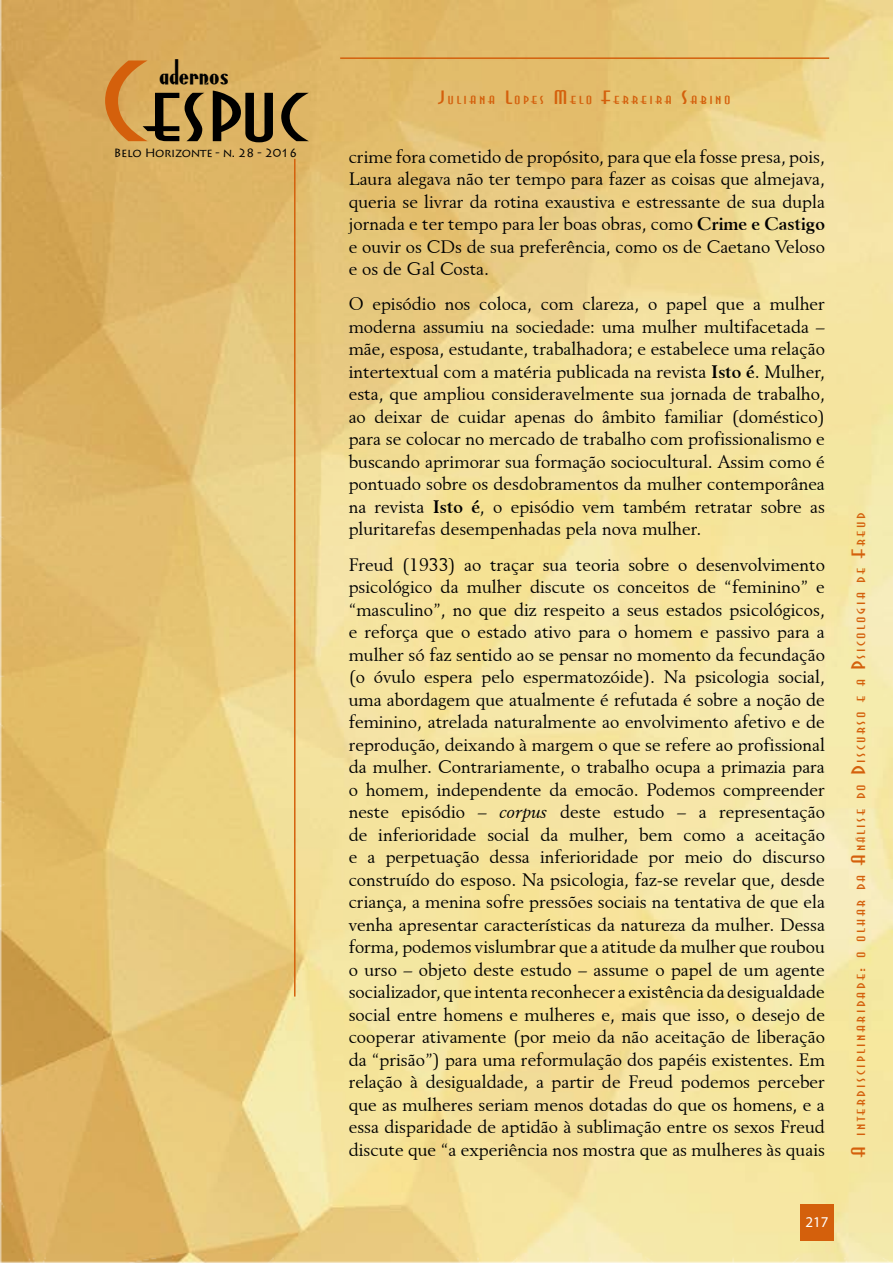
<style>
.page{position:relative;width:893px;height:1263px;background:#fff}
.page>*{position:absolute;margin:0;border:0;box-sizing:border-box;transform-origin:0 0}
.t1{font:expanded 108px "Asia";color:#000}
.t2{font:30px "Anchor Steam NF";color:#000}
.t3{font:18px/22.5px "Revival 565 BT";color:#000;text-align:justify}
.t4{font:expanded 18px "Asia";letter-spacing:.14em;color:#d4600c}
.t5{font:15px "Myriad Pro";color:#fff}
.t6{font:12px "Lithos Pro";letter-spacing:-.03em;color:#000}
.s1{color:#d4600c}
.s2{font-weight:700}
.s3{font-style:italic}
.s4{font-size:10.5px}
</style>
<div class="page">
<img style="left:0;top:0;width:893px;height:1263px">
<div style="left:800px;top:1203px;width:34px;height:37px;background:#d4600c"></div>
<hr style="left:294px;top:159px;width:2px;height:837px;background:#d4600c">
<hr style="left:340px;top:57px;width:489px;height:2px;background:#d4600c">
<h2 class="t2" style="left:159px;top:51px;width:71px">adernos</h2>
<h1 class="t1" style="left:101px;top:42px;width:208px"><span class="s1">C</span>espuc</h1>
<p class="t6" style="left:114px;top:146px;width:185px">Belo Horizonte - n. 28 - 2016</p>
<p class="t3" style="left:349px;top:145px;width:478px">crime fora cometido de propósito, para que ela fosse presa, pois, Laura alegava não ter tempo para fazer as coisas que almejava, queria se livrar da rotina exaustiva e estressante de sua dupla jornada e ter tempo para ler boas obras, como <span class="s2">Crime e Castigo </span>e ouvir os CDs de sua preferência, como os de Caetano Veloso e os de Gal Costa.</p>
<p class="t3" style="left:349px;top:292px;width:478px">O episódio nos coloca, com clareza, o papel que a mulher moderna assumiu na sociedade: uma mulher multifacetada – mãe, esposa, estudante, trabalhadora; e estabelece uma relação intertextual com a matéria publicada na revista <span class="s2">Isto é</span>. Mulher, esta, que ampliou consideravelmente sua jornada de trabalho, ao deixar de cuidar apenas do âmbito familiar (doméstico) para se colocar no mercado de trabalho com profissionalismo e buscando aprimorar sua formação sociocultural. Assim como é pontuado sobre os desdobramentos da mulher contemporânea na revista <span class="s2">Isto é</span>, o episódio vem também retratar sobre as pluritarefas desempenhadas pela nova mulher.</p>
<p class="t3" style="left:349px;top:553px;width:478px">Freud (1933) ao traçar sua teoria sobre o desenvolvimento psicológico da mulher discute os conceitos de “feminino” e “masculino”, no que diz respeito a seus estados psicológicos, e reforça que o estado ativo para o homem e passivo para a mulher só faz sentido ao se pensar no momento da fecundação (o óvulo espera pelo espermatozóide). Na psicologia social, uma abordagem que atualmente é refutada é sobre a noção de feminino, atrelada naturalmente ao envolvimento afetivo e de reprodução, deixando à margem o que se refere ao profissional da mulher. Contrariamente, o trabalho ocupa a primazia para o homem, independente da emocão. Podemos compreender neste episódio – <span class="s3">corpus</span> deste estudo – a representação de inferioridade social da mulher, bem como a aceitação e a perpetuação dessa inferioridade por meio do discurso construído do esposo. Na psicologia, faz-se revelar que, desde criança, a menina sofre pressões sociais na tentativa de que ela venha apresentar características da natureza da mulher. Dessa forma, podemos vislumbrar que a atitude da mulher que roubou o urso – objeto deste estudo – assume o papel de um agente socializador, que intenta reconhecer a existência da desigualdade social entre homens e mulheres e, mais que isso, o desejo de cooperar ativamente (por meio da não aceitação de liberação da “prisão”) para uma reformulação dos papéis existentes. Em relação à desigualdade, a partir de Freud podemos perceber que as mulheres seriam menos dotadas do que os homens, e a essa disparidade de aptidão à sublimação entre os sexos Freud discute que “a experiência nos mostra que as mulheres às quais</p>
<p class="t4" style="left:439px;top:88px;width:294px">Juliana Lopes Melo Ferreira Sabino</p>
<p class="t5" style="left:805px;top:1213px;width:25px">217</p>
<p class="t4" style="left:849px;top:1157px;width:645px;rotate:-90deg">A interdisciplinaridade: o olhar da An<span class="s4">á</span>lise do Discurso e a Psicologia de Freud</p>
</div>
